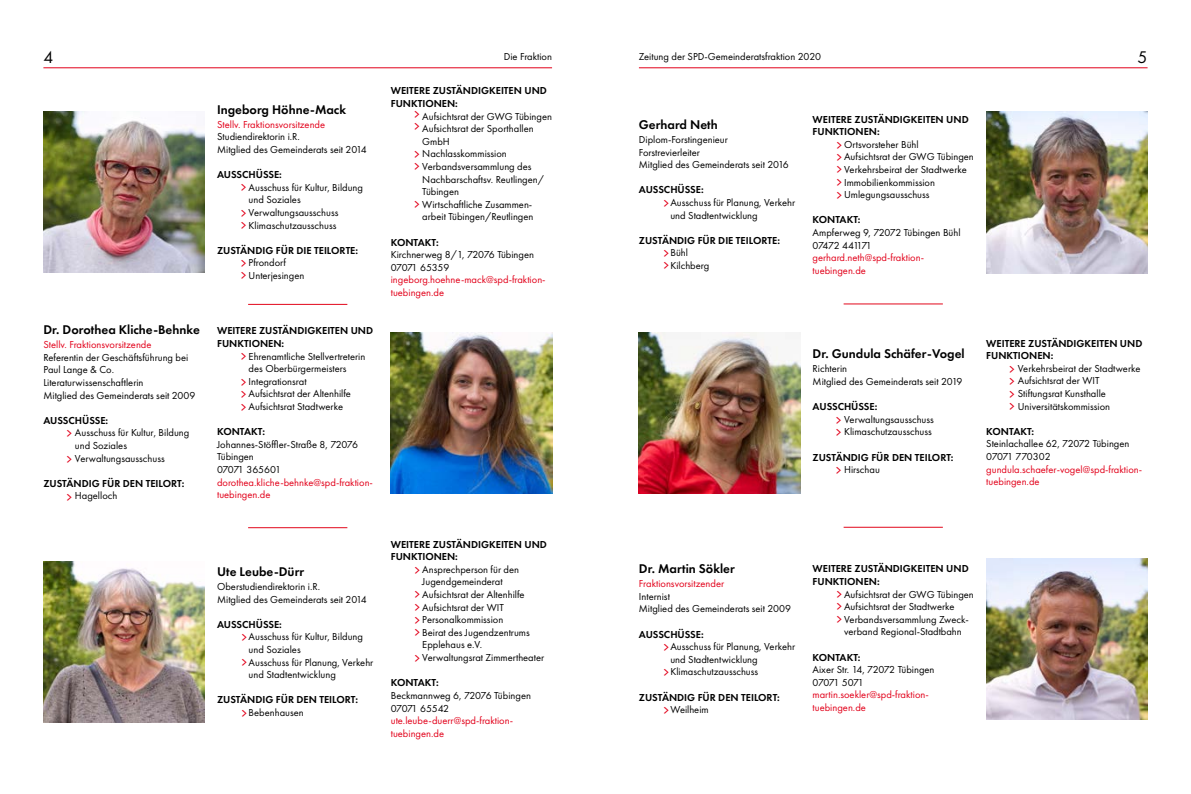
<style>
.page{position:relative;width:1191px;height:794px;background:#fff}
.page>*{position:absolute;margin:0;border:0;box-sizing:border-box;transform-origin:0 0}
.t1{font:17.5px "Futura PT";color:#000}
.t2{font:600 13.12px "Futura PT";color:#000}
.t3{font:12.25px/12.4px "SPD The Sans";color:#e2001a}
.t4{font:10.5px/12.6px "Futura PT";color:#000}
.t5{font:600 10.5px/12.6px "Futura PT";color:#000}
.t6{font:10.5px/12.6px "Futura PT";color:#e2001a}
</style>
<div class="page">
<hr style="left:639px;top:67px;width:508px;height:1px;background:#e2001a">
<hr style="left:43px;top:67px;width:509px;height:1px;background:#e2001a">
<hr style="left:248px;top:304px;width:99px;height:1px;background:#e2071b">
<img style="left:391px;top:332px;width:161px;height:161px">
<hr style="left:248px;top:527px;width:99px;height:1px;background:#e2071b">
<img style="left:43px;top:112px;width:162px;height:161px">
<img style="left:43px;top:561px;width:162px;height:162px">
<hr style="left:843px;top:527px;width:100px;height:1px;background:#e2071b">
<hr style="left:843px;top:303px;width:100px;height:1px;background:#e2071b">
<img style="left:986px;top:112px;width:161px;height:161px">
<img style="left:639px;top:332px;width:161px;height:161px">
<img style="left:986px;top:558px;width:161px;height:161px">
<h1 class="t1" style="left:43px;top:46px;width:11px">4</h1>
<p class="t4" style="left:504px;top:50px;width:50px">Die Fraktion</p>
<p class="t4" style="left:639px;top:50px;width:184px">Zeitung der SPD-Gemeinderatsfraktion 2020</p>
<h1 class="t1" style="left:1137px;top:46px;width:11px">5</h1>
<p class="t2" style="left:217px;top:101px;width:130px">Ingeborg Höhne-Mack</p>
<p class="t6" style="left:217px;top:118px;width:110px">Stellv. Fraktionsvorsitzende</p>
<p class="t4" style="left:217px;top:130px;width:151px">Studiendirektorin i.R.<br>Mitglied des Gemeinderats seit 2014</p>
<p class="t5" style="left:217px;top:168px;width:66px">AUSSCHÜSSE:</p>
<p class="t4" style="left:249px;top:181px;width:116px">Ausschuss für Kultur, Bildung und Soziales<br>Verwaltungsausschuss<br>Klimaschutzausschuss</p>
<p class="t5" style="left:217px;top:244px;width:143px">ZUSTÄNDIG FÜR DIE TEILORTE:</p>
<p class="t4" style="left:249px;top:256px;width:57px">Pfrondorf<br>Unterjesingen</p>
<p class="t3" style="left:240px;top:174px;width:8px;line-height:26.1px">&gt; &gt;</p>
<p class="t3" style="left:240px;top:219px;width:8px">&gt;</p>
<p class="t3" style="left:240px;top:257px;width:8px;line-height:12px">&gt; &gt;</p>
<p class="t2" style="left:43px;top:321px;width:158px">Dr. Dorothea Kliche-Behnke</p>
<p class="t5" style="left:217px;top:324px;width:158px">WEITERE ZUSTÄNDIGKEITEN UND<br>FUNKTIONEN:</p>
<p class="t4" style="left:249px;top:350px;width:118px">Ehrenamtliche Stellvertreterin des Oberbürgermeisters<br>Integrationsrat<br>Aufsichtsrat der Altenhilfe<br>Aufsichtsrat Stadtwerke</p>
<p class="t5" style="left:217px;top:425px;width:49px">KONTAKT:</p>
<p class="t4" style="left:217px;top:438px;width:142px">Johannes-Stöffler-Straße 8, 72076<br>Tübingen<br>07071 365601</p>
<p class="t6" style="left:217px;top:476px;width:157px">dorothea.kliche-behnke@spd-fraktion&shy;tuebingen.de</p>
<p class="t6" style="left:43px;top:338px;width:110px">Stellv. Fraktionsvorsitzende</p>
<p class="t4" style="left:43px;top:351px;width:154px">Referentin der Geschäftsführung bei<br>Paul Lange &amp; Co.<br>Literaturwissenschaftlerin<br>Mitglied des Gemeinderats seit 2009</p>
<p class="t5" style="left:43px;top:414px;width:66px">AUSSCHÜSSE:</p>
<p class="t4" style="left:75px;top:426px;width:116px">Ausschuss für Kultur, Bildung und Soziales<br>Verwaltungsausschuss</p>
<p class="t5" style="left:43px;top:477px;width:142px">ZUSTÄNDIG FÜR DEN TEILORT:</p>
<p class="t4" style="left:75px;top:489px;width:44px">Hagelloch</p>
<p class="t3" style="left:240px;top:343px;width:8px;line-height:25.7px">&gt; &gt;</p>
<p class="t3" style="left:240px;top:388px;width:8px;line-height:12.7px">&gt; &gt;</p>
<p class="t3" style="left:66px;top:420px;width:8px;line-height:26.1px">&gt; &gt;</p>
<p class="t3" style="left:66px;top:490px;width:8px">&gt;</p>
<p class="t2" style="left:217px;top:563px;width:88px">Ute Leube-Dürr</p>
<p class="t4" style="left:217px;top:580px;width:151px">Oberstudiendirektorin i.R.<br>Mitglied des Gemeinderats seit 2014</p>
<p class="t5" style="left:217px;top:618px;width:66px">AUSSCHÜSSE:</p>
<p class="t4" style="left:249px;top:630px;width:126px">Ausschuss für Kultur, Bildung und Soziales<br>Ausschuss für Planung, Verkehr und Stadtentwicklung</p>
<p class="t5" style="left:217px;top:693px;width:142px">ZUSTÄNDIG FÜR DEN TEILORT:</p>
<p class="t4" style="left:249px;top:706px;width:57px">Bebenhausen</p>
<p class="t3" style="left:241px;top:625px;width:8px;line-height:25px">&gt; &gt;</p>
<p class="t3" style="left:241px;top:706px;width:8px">&gt;</p>
<p class="t5" style="left:391px;top:84px;width:158px">WEITERE ZUSTÄNDIGKEITEN UND<br>FUNKTIONEN:</p>
<p class="t4" style="left:422px;top:110px;width:131px">Aufsichtsrat der GWG Tübingen<br>Aufsichtsrat der Sporthallen<br>GmbH<br>Nachlasskommission<br>Verbandsversammlung des<br>Nachbarschaftsv. Reutlingen/<br>Tübingen<br>Wirtschaftliche Zusammen&shy;arbeit Tübingen/Reutlingen</p>
<p class="t5" style="left:391px;top:236px;width:49px">KONTAKT:</p>
<p class="t4" style="left:391px;top:248px;width:145px">Kirchnerweg 8/1, 72076 Tübingen<br>07071 65359</p>
<p class="t6" style="left:391px;top:273px;width:156px">ingeborg.hoehne-mack@spd-fraktion&shy;tuebingen.de</p>
<p class="t3" style="left:413px;top:108px;width:8px;line-height:11.8px">&gt; &gt;</p>
<p class="t3" style="left:413px;top:148px;width:8px">&gt; &gt;</p>
<p class="t3" style="left:413px;top:198px;width:8px">&gt;</p>
<p class="t5" style="left:391px;top:538px;width:158px">WEITERE ZUSTÄNDIGKEITEN UND<br>FUNKTIONEN:</p>
<p class="t4" style="left:422px;top:563px;width:123px">Ansprechperson für den<br>Jugendgemeinderat<br>Aufsichtsrat der Altenhilfe<br>Aufsichtsrat der WIT<br>Personalkommission<br>Beirat des Jugendzentrums<br>Epplehaus e.V.<br>Verwaltungsrat Zimmertheater</p>
<p class="t5" style="left:391px;top:676px;width:49px">KONTAKT:</p>
<p class="t4" style="left:391px;top:689px;width:142px">Beckmannweg 6, 72076 Tübingen<br>07071 65542</p>
<p class="t6" style="left:391px;top:714px;width:124px">ute.leube-duerr@spd-fraktion&shy;tuebingen.de</p>
<p class="t3" style="left:414px;top:557px;width:8px;line-height:24.7px">&gt; &gt;</p>
<p class="t3" style="left:414px;top:600px;width:8px;line-height:12.9px;text-align:justify">&gt; &gt; &gt;</p>
<p class="t3" style="left:414px;top:652px;width:8px">&gt;</p>
<p class="t2" style="left:639px;top:116px;width:80px">Gerhard Neth</p>
<p class="t5" style="left:812px;top:113px;width:158px">WEITERE ZUSTÄNDIGKEITEN UND<br>FUNKTIONEN:</p>
<p class="t4" style="left:844px;top:138px;width:131px">Ortsvorsteher Bühl<br>Aufsichtsrat der GWG Tübingen<br>Verkehrsbeirat der Stadtwerke<br>Immobilienkommission<br>Umlegungsausschuss</p>
<p class="t5" style="left:812px;top:213px;width:49px">KONTAKT:</p>
<p class="t4" style="left:812px;top:226px;width:149px">Ampferweg 9, 72072 Tübingen Bühl<br>07472 441171</p>
<p class="t6" style="left:812px;top:251px;width:113px">gerhard.neth@spd-fraktion&shy;tuebingen.de</p>
<p class="t4" style="left:639px;top:133px;width:151px">Diplom-Forstingenieur<br>Forstrevierleiter<br>Mitglied des Gemeinderats seit 2016</p>
<p class="t5" style="left:639px;top:183px;width:66px">AUSSCHÜSSE:</p>
<p class="t4" style="left:670px;top:196px;width:126px">Ausschuss für Planung, Verkehr und Stadtentwicklung</p>
<p class="t5" style="left:639px;top:234px;width:143px">ZUSTÄNDIG FÜR DIE TEILORTE:</p>
<p class="t4" style="left:670px;top:246px;width:40px">Bühl<br>Kilchberg</p>
<p class="t3" style="left:835px;top:138px;width:8px;text-align:justify">&gt; &gt; &gt; &gt; &gt;</p>
<p class="t3" style="left:662px;top:197px;width:8px">&gt;</p>
<p class="t3" style="left:662px;top:247px;width:8px">&gt; &gt;</p>
<p class="t2" style="left:812px;top:346px;width:153px">Dr. Gundula Schäfer-Vogel</p>
<p class="t4" style="left:812px;top:362px;width:151px">Richterin<br>Mitglied des Gemeinderats seit 2019</p>
<p class="t5" style="left:812px;top:400px;width:66px">AUSSCHÜSSE:</p>
<p class="t4" style="left:844px;top:413px;width:91px">Verwaltungsausschuss<br>Klimaschutzausschuss</p>
<p class="t5" style="left:812px;top:451px;width:142px">ZUSTÄNDIG FÜR DEN TEILORT:</p>
<p class="t4" style="left:844px;top:463px;width:37px">Hirschau</p>
<p class="t3" style="left:835px;top:413px;width:8px">&gt; &gt;</p>
<p class="t3" style="left:835px;top:464px;width:8px">&gt;</p>
<p class="t5" style="left:986px;top:336px;width:158px">WEITERE ZUSTÄNDIGKEITEN UND<br>FUNKTIONEN:</p>
<p class="t4" style="left:1017px;top:362px;width:124px">Verkehrsbeirat der Stadtwerke<br>Aufsichtsrat der WIT<br>Stiftungsrat Kunsthalle<br>Universitätskommission</p>
<p class="t5" style="left:986px;top:425px;width:49px">KONTAKT:</p>
<p class="t4" style="left:986px;top:437px;width:145px">Steinlachallee 62, 72072 Tübingen<br>07071 770302</p>
<p class="t6" style="left:986px;top:463px;width:157px">gundula.schaefer-vogel@spd-fraktion&shy;tuebingen.de</p>
<p class="t3" style="left:1008px;top:362px;width:8px;text-align:justify">&gt; &gt; &gt; &gt;</p>
<p class="t2" style="left:639px;top:560px;width:97px">Dr. Martin Sökler</p>
<p class="t5" style="left:812px;top:562px;width:158px">WEITERE ZUSTÄNDIGKEITEN UND<br>FUNKTIONEN:</p>
<p class="t4" style="left:844px;top:588px;width:131px">Aufsichtsrat der GWG Tübingen<br>Aufsichtsrat der Stadtwerke<br>Verbandsversammlung Zweck&shy;verband Regional-Stadtbahn</p>
<p class="t5" style="left:812px;top:650px;width:49px">KONTAKT:</p>
<p class="t4" style="left:812px;top:663px;width:123px">Aixer Str. 14, 72072 Tübingen<br>07071 5071</p>
<p class="t6" style="left:812px;top:688px;width:118px">martin.soekler@spd-fraktion&shy;tuebingen.de</p>
<p class="t6" style="left:639px;top:577px;width:87px">Fraktionsvorsitzender</p>
<p class="t4" style="left:639px;top:590px;width:154px">Internist<br>Mitglied des Gemeinderats seit 2009</p>
<p class="t5" style="left:639px;top:627px;width:66px">AUSSCHÜSSE:</p>
<p class="t4" style="left:670px;top:640px;width:126px">Ausschuss für Planung, Verkehr und Stadtentwicklung<br>Klimaschutzausschuss</p>
<p class="t5" style="left:639px;top:690px;width:142px">ZUSTÄNDIG FÜR DEN TEILORT:</p>
<p class="t4" style="left:670px;top:703px;width:40px">Weilheim</p>
<p class="t3" style="left:836px;top:587px;width:8px;text-align:justify">&gt; &gt; &gt;</p>
<p class="t3" style="left:663px;top:634px;width:8px;line-height:24.9px">&gt; &gt;</p>
<p class="t3" style="left:663px;top:703px;width:8px">&gt;</p>
</div>
